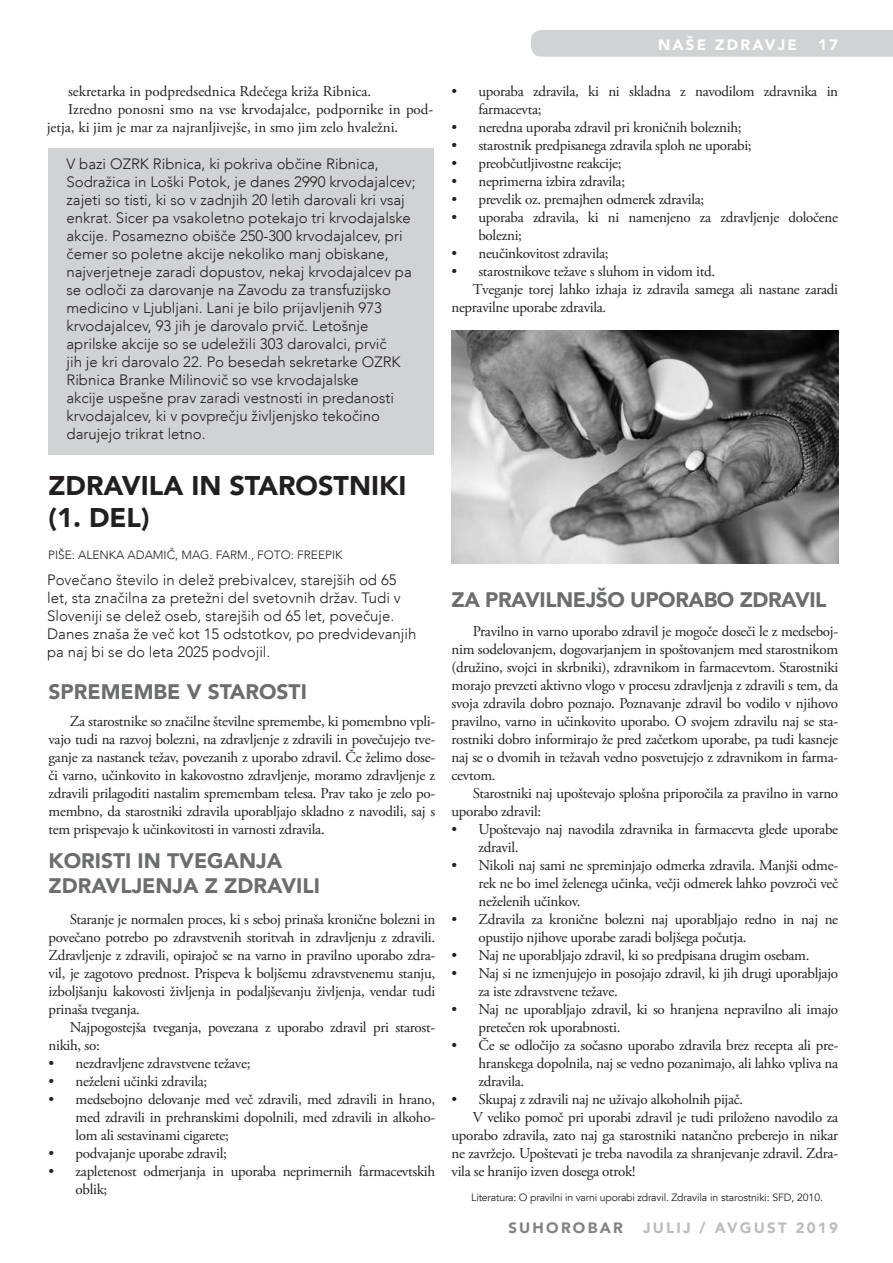
<style>
.page{position:relative;width:893px;height:1263px;background:#fff}
.page>*{position:absolute;margin:0;border:0;box-sizing:border-box;transform-origin:0 0}
.t1{font:900 27px/31.5px "Avenir LT";color:#231f20}
.t2{font:900 21px/25.2px "Avenir LT";color:#6c6d70}
.t3{font:900 21px "Avenir LT";letter-spacing:-.02em;color:#6c6d70}
.t4{font:15px/18px "Adobe Garamond Pro";letter-spacing:-.02em;color:#231f20}
.t5{font:300 15px/18px "Avenir LT";color:#231f20}
.t6{font:15px "Adobe Garamond Pro";color:#231f20}
.t7{font:900 15px "Avenir LT";letter-spacing:.15em;color:#bcbdc0}
.t8{font:900 15px "Avenir LT";letter-spacing:.15em;color:#fff}
.t9{font:900 15px "Avenir LT";letter-spacing:.15em;color:#808285}
.t10{font:300 12px "Avenir LT";color:#231f20}
.t11{font:10.5px "Avenir LT";letter-spacing:-.02em;color:#231f20}
</style>
<div class="page">
<div style="left:531px;top:30px;width:361px;height:27px;background:#d1d2d4"></div>
<div style="left:48px;top:148px;width:385px;height:306px;background:#d1d2d4"></div>
<img style="left:451px;top:331px;width:387px;height:233px">
<p class="t6" style="left:68px;top:82px;width:305px">sekretarka in podpredsednica Rdečega križa Ribnica.</p>
<p class="t6" style="left:68px;top:100px;width:367px">Izredno ponosni smo na vse krvodajalce, podpornike in pod-</p>
<p class="t6" style="left:47px;top:118px;width:353px">jetja, ki jim je mar za najranljivejše, in smo jim zelo hvaležni.</p>
<p class="t5" style="left:66px;top:155px;width:351px">V bazi OZRK Ribnica, ki pokriva občine Ribnica, Sodražica in Loški Potok, je danes 2990 krvodajalcev; zajeti so tisti, ki so v zadnjih 20 letih darovali kri vsaj enkrat. Sicer pa vsakoletno potekajo tri krvodajalske akcije. Posamezno obišče 250-300 krvodajalcev, pri čemer so poletne akcije nekoliko manj obiskane, najverjetneje zaradi dopustov, nekaj krvodajalcev pa se odloči za darovanje na Zavodu za transfuzijsko medicino v Ljubljani. Lani je bilo prijavljenih 973 krvodajalcev, 93 jih je darovalo prvič. Letošnje aprilske akcije so se udeležili 303 darovalci, prvič<br>jih je kri darovalo 22. Po besedah sekretarke OZRK Ribnica Branke Milinovič so vse krvodajalske<br>akcije uspešne prav zaradi vestnosti in predanosti krvodajalcev, ki v povprečju življenjsko tekočino darujejo trikrat letno.</p>
<h1 class="t1" style="left:49px;top:470px;width:359px">ZDRAVILA IN STAROSTNIKI (1. DEL)</h1>
<p class="t10" style="left:48px;top:548px;width:296px">PIŠE: ALENKA ADAMIČ, MAG. FARM., FOTO: FREEPIK</p>
<p class="t5" style="left:47px;top:571px;width:371px">Povečano število in delež prebivalcev, starejših od 65 let, sta značilna za pretežni del svetovnih držav. Tudi v Sloveniji se delež oseb, starejših od 65 let, povečuje.<br>Danes znaša že več kot 15 odstotkov, po predvidevanjih pa naj bi se do leta 2025 podvojil.</p>
<h2 class="t2" style="left:49px;top:678px;width:260px">SPREMEMBE V STAROSTI</h2>
<p class="t4" style="left:49px;top:712px;width:388px;text-align:justify;text-indent:21px">Za starostnike so značilne številne spremembe, ki pomembno vpli&shy;vajo tudi na razvoj bolezni, na zdravljenje z zdravili in povečujejo tve&shy;ganje za nastanek težav, povezanih z uporabo zdravil. Če želimo dose&shy;či varno, učinkovito in kakovostno zdravljenje, moramo zdravljenje z zdravili prilagoditi nastalim spremembam telesa. Prav tako je zelo po&shy;membno, da starostniki zdravila uporabljajo skladno z navodili, saj s tem prispevajo k učinkovitosti in varnosti zdravila.</p>
<h2 class="t2" style="left:49px;top:847px;width:273px">KORISTI IN TVEGANJA<br>ZDRAVLJENJA Z ZDRAVILI</h2>
<p class="t4" style="left:49px;top:910px;width:388px;text-align:justify;text-indent:21px">Staranje je normalen proces, ki s seboj prinaša kronične bolezni in povečano potrebo po zdravstvenih storitvah in zdravljenju z zdravili.<br>Zdravljenje z zdravili, opirajoč se na varno in pravilno uporabo zdra&shy;vil, je zagotovo prednost. Prispeva k boljšemu zdravstvenemu stanju, izboljšanju kakovosti življenja in podaljševanju življenja, vendar tudi prinaša tveganja.</p>
<p class="t4" style="left:49px;top:1018px;width:388px;text-indent:21px">Najpogostejša tveganja, povezana z uporabo zdravil pri starost&shy;nikih, so:</p>
<p class="t4" style="left:49px;top:1054px;width:203px">• nezdravljene zdravstvene težave;</p>
<p class="t4" style="left:49px;top:1072px;width:160px">• neželeni učinki zdravila;</p>
<p class="t4" style="left:76px;top:1090px;width:361px;text-align:justify;text-indent:-27px">• medsebojno delovanje med več zdravili, med zdravili in hrano, med zdravili in prehranskimi dopolnili, med zdravili in alkoho&shy;lom ali sestavinami cigarete;</p>
<p class="t4" style="left:49px;top:1144px;width:180px">• podvajanje uporabe zdravil;</p>
<p class="t4" style="left:76px;top:1162px;width:361px;text-indent:-27px">• zapletenost odmerjanja in uporaba neprimernih farmacevtskih oblik;</p>
<p class="t8" style="left:658px;top:35px;width:140px">NAŠE ZDRAVJE</p>
<p class="t8" style="left:818px;top:35px;width:22px">17</p>
<p class="t4" style="left:478px;top:82px;width:361px;text-indent:-27px">• uporaba zdravila, ki ni skladna z navodilom zdravnika in farmacevta;</p>
<p class="t4" style="left:451px;top:118px;width:291px">• neredna uporaba zdravil pri kroničnih boleznih;</p>
<p class="t4" style="left:451px;top:136px;width:302px">• starostnik predpisanega zdravila sploh ne uporabi;</p>
<p class="t4" style="left:451px;top:154px;width:172px">• preobčutljivostne reakcije;</p>
<p class="t4" style="left:451px;top:172px;width:175px">• neprimerna izbira zdravila;</p>
<p class="t4" style="left:451px;top:190px;width:254px">• prevelik oz. premajhen odmerek zdravila;</p>
<p class="t4" style="left:478px;top:208px;width:361px;text-indent:-27px">• uporaba zdravila, ki ni namenjeno za zdravljenje določene bolezni;</p>
<p class="t4" style="left:451px;top:244px;width:159px">• neučinkovitost zdravila;</p>
<p class="t4" style="left:451px;top:262px;width:265px">• starostnikove težave s sluhom in vidom itd.</p>
<p class="t4" style="left:472px;top:280px;width:367px">Tveganje torej lahko izhaja iz zdravila samega ali nastane zaradi</p>
<p class="t4" style="left:451px;top:298px;width:156px">nepravilne uporabe zdravila.</p>
<h2 class="t3" style="left:451px;top:587px;width:376px">ZA PRAVILNEJŠO UPORABO ZDRAVIL</h2>
<p class="t4" style="left:451px;top:622px;width:388px;text-align:justify;text-indent:21px">Pravilno in varno uporabo zdravil je mogoče doseči le z medseboj&shy;nim sodelovanjem, dogovarjanjem in spoštovanjem med starostnikom (družino, svojci in skrbniki), zdravnikom in farmacevtom. Starostniki morajo prevzeti aktivno vlogo v procesu zdravljenja z zdravili s tem, da svoja zdravila dobro poznajo. Poznavanje zdravil bo vodilo v njihovo pravilno, varno in učinkovito uporabo. O svojem zdravilu naj se sta&shy;rostniki dobro informirajo že pred začetkom uporabe, pa tudi kasneje naj se o dvomih in težavah vedno posvetujejo z zdravnikom in farma&shy;cevtom.</p>
<p class="t4" style="left:451px;top:784px;width:388px;text-indent:21px">Starostniki naj upoštevajo splošna priporočila za pravilno in varno uporabo zdravil:</p>
<p class="t4" style="left:478px;top:820px;width:361px;text-indent:-27px">• Upoštevajo naj navodila zdravnika in farmacevta glede uporabe zdravil.</p>
<p class="t4" style="left:478px;top:856px;width:361px;text-align:justify;text-indent:-27px">• Nikoli naj sami ne spreminjajo odmerka zdravila. Manjši odme&shy;rek ne bo imel želenega učinka, večji odmerek lahko povzroči več neželenih učinkov.</p>
<p class="t4" style="left:478px;top:910px;width:361px;text-indent:-27px">• Zdravila za kronične bolezni naj uporabljajo redno in naj ne opustijo njihove uporabe zaradi boljšega počutja.</p>
<p class="t4" style="left:451px;top:946px;width:359px">• Naj ne uporabljajo zdravil, ki so predpisana drugim osebam.</p>
<p class="t4" style="left:478px;top:964px;width:361px;text-indent:-27px">• Naj si ne izmenjujejo in posojajo zdravil, ki jih drugi uporabljajo za iste zdravstvene težave.</p>
<p class="t4" style="left:478px;top:1000px;width:361px;text-indent:-27px">• Naj ne uporabljajo zdravil, ki so hranjena nepravilno ali imajo pretečen rok uporabnosti.</p>
<p class="t4" style="left:478px;top:1036px;width:361px;text-align:justify;text-indent:-27px">• Če se odločijo za sočasno uporabo zdravila brez recepta ali pre&shy;hranskega dopolnila, naj se vedno pozanimajo, ali lahko vpliva na zdravila.</p>
<p class="t4" style="left:451px;top:1090px;width:293px">• Skupaj z zdravili naj ne uživajo alkoholnih pijač.</p>
<p class="t4" style="left:473px;top:1108px;width:367px">V veliko pomoč pri uporabi zdravil je tudi priloženo navodilo za</p>
<p class="t4" style="left:451px;top:1126px;width:388px">uporabo zdravila, zato naj ga starostniki natančno preberejo in nikar</p>
<p class="t4" style="left:451px;top:1144px;width:388px">ne zavržejo. Upoštevati je treba navodila za shranjevanje zdravil. Zdra-</p>
<p class="t4" style="left:451px;top:1162px;width:185px">vila se hranijo izven dosega otrok!</p>
<p class="t11" style="left:471px;top:1191px;width:353px">Literatura: O pravilni in varni uporabi zdravil. Zdravila in starostniki: SFD, 2010.</p>
<p class="t9" style="left:508px;top:1219px;width:116px">SUHOROBAR</p>
<p class="t7" style="left:643px;top:1219px;width:196px">JULIJ / AVGUST 2019</p>
</div>
